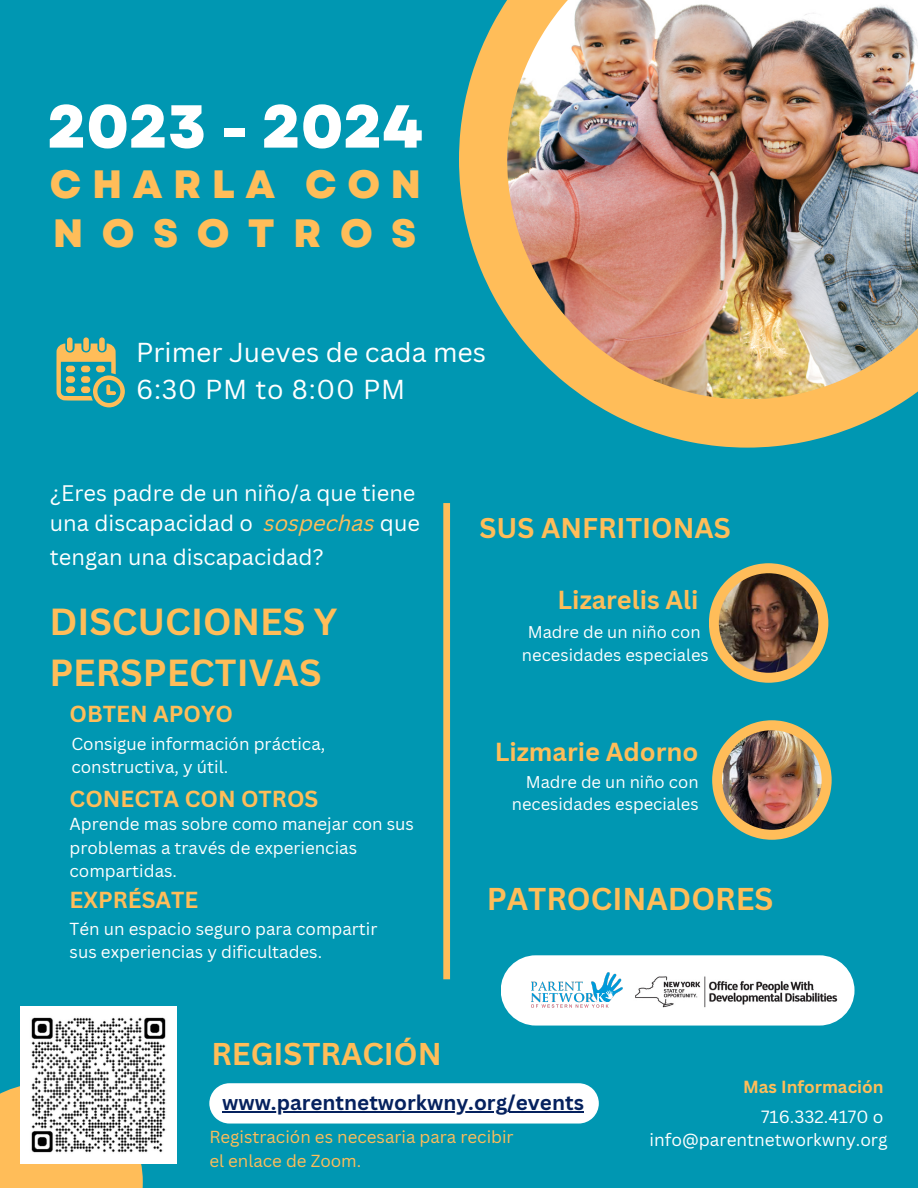
<style>
.page{position:relative;width:918px;height:1188px;background:#0097b2}
.page>*{position:absolute;margin:0;border:0;box-sizing:border-box;transform-origin:0 0}
.t1{font:800 60.45px "Garet";color:#fff}
.t2{font:800 39.45px "Garet";letter-spacing:.265em;color:#ffbd59}
.t3{font:800 39.45px "Garet";letter-spacing:.465em;color:#ffbd59}
.t4{font:700 36.75px/50.7px "Canva Sans";color:#ffbd59}
.t5{font:700 30.75px "Canva Sans";color:#ffbd59}
.t6{font:700 27.75px "Canva Sans";color:#ffbd59}
.t7{font:26.7px "Canva Sans";color:#fff}
.t8{font:700 25.35px "Canva Sans";color:#ffbd59}
.t9{font:700 22.5px "Canva Sans";color:#ffbd59}
.t10{font:21.9px/30.3px "Canva Sans";color:#fff}
.t11{font:700 20.7px "Canva Sans";color:#05215e}
.t12{font:17.25px "Canva Sans";color:#fff}
.t13{font:700 17.1px "Canva Sans";color:#ffbd59}
.t14{font:16.95px/23.2px "Canva Sans";color:#fff}
.t15{font:16.95px/23.7px "Canva Sans";color:#ffbd59}
.t16{font:16.5px/22.5px "Canva Sans";color:#fff;text-align:center}
.s1{font-style:italic;color:#ffbd59}
</style>
<div class="page">
<svg style="left:459px;top:0;width:448px;height:448px"></svg>
<img style="left:507px;top:0;width:411px;height:399px">
<div style="left:443px;top:503px;width:7px;height:476px;background:#ffbd59"></div>
<svg style="left:709px;top:563px;width:119px;height:120px"></svg>
<img style="left:719px;top:573px;width:99px;height:100px">
<div style="left:67px;top:337px;width:6px;height:14px;background:#ffbd59;border-radius:3px"></div>
<div style="left:83px;top:337px;width:6px;height:14px;background:#ffbd59;border-radius:3px"></div>
<div style="left:99px;top:337px;width:6px;height:14px;background:#ffbd59;border-radius:3px"></div>
<svg style="left:56px;top:343px;width:69px;height:64px"></svg>
<svg style="left:209px;top:1083px;width:390px;height:41px;background:#eff5f8"></svg>
<div style="left:0;top:1083px;width:143px;height:105px;background:#ffbd59"></div>
<div style="left:501px;top:955px;width:354px;height:71px;background:#fff;border-radius:35px"></div>
<img style="left:531px;top:972px;width:92px;height:36px">
<svg style="left:712px;top:720px;width:120px;height:120px"></svg>
<img style="left:722px;top:730px;width:100px;height:100px">
<img style="left:635px;top:976px;width:203px;height:32px">
<img style="left:20px;top:1007px;width:157px;height:156px">
<hr style="left:222px;top:1112px;width:362px;height:1px;background:#05215e">
<p class="t1" style="left:47px;top:83px;width:377px">2023 - 2024</p>
<p class="t2" style="left:50px;top:156px;width:373px">CHARLA CON</p>
<p class="t3" style="left:53px;top:205px;width:365px">NOSOTROS</p>
<p class="t7" style="left:136px;top:334px;width:352px">Primer Jueves de cada mes</p>
<p class="t7" style="left:136px;top:371px;width:271px">6:30 PM to 8:00 PM</p>
<p class="t10" style="left:50px;top:477px;width:372px">¿Eres padre de un niño/a que tiene una discapacidad o <span class="s1">sospechas</span> que</p>
<p class="t10" style="left:50px;top:541px;width:275px">tengan una discapacidad?</p>
<p class="t4" style="left:49px;top:596px;width:290px">DISCUCIONES Y<br>PERSPECTIVAS</p>
<p class="t9" style="left:70px;top:698px;width:165px">OBTEN APOYO</p>
<p class="t14" style="left:71px;top:732px;width:255px">Consigue información práctica, constructiva, y útil.</p>
<p class="t9" style="left:70px;top:783px;width:250px">CONECTA CON OTROS</p>
<p class="t14" style="left:70px;top:812px;width:346px">Aprende mas sobre como manejar con sus problemas a través de experiencias compartidas.</p>
<p class="t9" style="left:70px;top:884px;width:130px">EXPRÉSATE</p>
<p class="t14" style="left:70px;top:917px;width:309px">Tén un espacio seguro para compartir sus experiencias y dificultades.</p>
<p class="t6" style="left:480px;top:509px;width:253px">SUS ANFRITIONAS</p>
<p class="t8" style="left:558px;top:581px;width:142px">Lizarelis Ali</p>
<p class="t16" style="left:522px;top:621px;width:188px">Madre de un niño con necesidades especiales</p>
<p class="t8" style="left:495px;top:734px;width:205px">Lizmarie Adorno</p>
<p class="t16" style="left:512px;top:770px;width:188px;text-align:right">Madre de un niño con necesidades especiales</p>
<p class="t5" style="left:487px;top:877px;width:288px">PATROCINADORES</p>
<p class="t5" style="left:211px;top:1032px;width:232px">REGISTRACIÓN</p>
<p class="t11" style="left:222px;top:1088px;width:363px">www.parentnetworkwny.org/events</p>
<p class="t15" style="left:209px;top:1125px;width:306px">Registración es necesaria para recibir el enlace de Zoom.</p>
<p class="t13" style="left:743px;top:1074px;width:142px">Mas Información</p>
<p class="t12" style="left:761px;top:1105px;width:124px">716.332.4170 o</p>
<p class="t12" style="left:650px;top:1128px;width:240px">info@parentnetworkwny.org</p>
</div>
